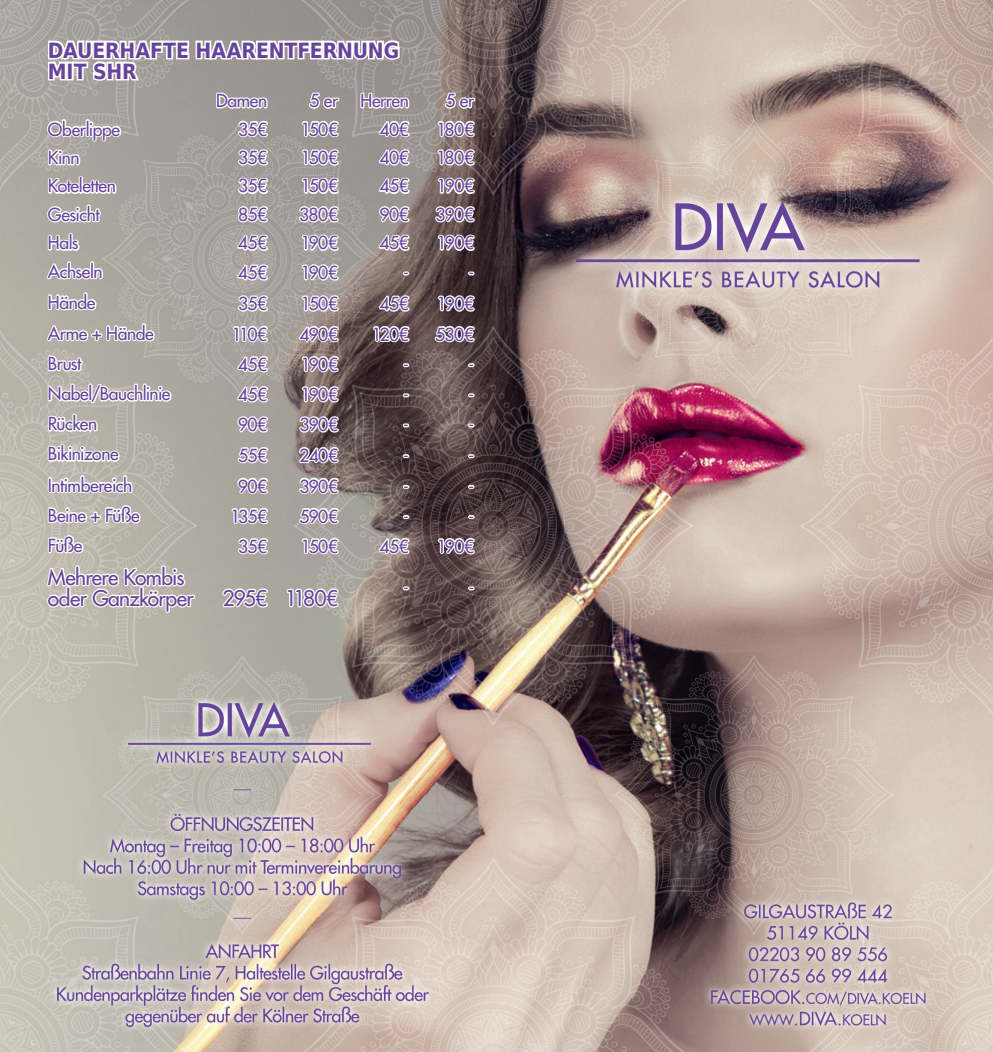
<style>
.page{position:relative;width:993px;height:1052px;background:#fff}
.page>*{position:absolute;margin:0;border:0;box-sizing:border-box;transform-origin:0 0}
.Tagline{font:500 21px/21px "Futura Std";letter-spacing:-.03em;color:#66449b}
.Tagline-2{font:700 21px "DejaVu Sans Condensed";letter-spacing:-.005em;color:#66449b}
.Tagline-3{font:500 17.5px "Futura Std";letter-spacing:-.025em;color:#66449b}
</style>
<div class="page">
<img style="left:0;top:0;width:992px;height:1052px">
<svg style="left:46px;top:32px;width:355px;height:51px"></svg>
<svg style="left:215px;top:91px;width:54px;height:19px"></svg>
<svg style="left:236px;top:119px;width:34px;height:19px"></svg>
<svg style="left:298px;top:91px;width:44px;height:47px"></svg>
<svg style="left:434px;top:91px;width:43px;height:47px"></svg>
<svg style="left:46px;top:118px;width:77px;height:49px"></svg>
<svg style="left:236px;top:148px;width:34px;height:19px"></svg>
<svg style="left:298px;top:148px;width:43px;height:19px"></svg>
<svg style="left:434px;top:148px;width:43px;height:19px"></svg>
<div style="left:79px;top:176px;width:4px;height:18px;border:3px solid #fff"></div>
<svg style="left:47px;top:177px;width:71px;height:18px"></svg>
<svg style="left:236px;top:176px;width:34px;height:19px"></svg>
<svg style="left:298px;top:176px;width:43px;height:19px"></svg>
<svg style="left:359px;top:91px;width:53px;height:104px"></svg>
<svg style="left:434px;top:176px;width:43px;height:20px"></svg>
<svg style="left:46px;top:203px;width:56px;height:21px"></svg>
<svg style="left:297px;top:205px;width:44px;height:19px"></svg>
<svg style="left:433px;top:205px;width:44px;height:20px"></svg>
<svg style="left:46px;top:233px;width:35px;height:19px"></svg>
<svg style="left:298px;top:233px;width:43px;height:20px"></svg>
<svg style="left:374px;top:205px;width:38px;height:47px"></svg>
<svg style="left:434px;top:233px;width:43px;height:20px"></svg>
<svg style="left:44px;top:258px;width:60px;height:23px"></svg>
<svg style="left:233px;top:205px;width:37px;height:77px"></svg>
<svg style="left:298px;top:263px;width:43px;height:20px"></svg>
<svg style="left:403px;top:271px;width:6px;height:4px"></svg>
<svg style="left:468px;top:271px;width:6px;height:4px"></svg>
<svg style="left:46px;top:291px;width:53px;height:21px"></svg>
<svg style="left:236px;top:294px;width:34px;height:19px"></svg>
<svg style="left:374px;top:288px;width:38px;height:25px"></svg>
<svg style="left:434px;top:294px;width:43px;height:20px"></svg>
<svg style="left:44px;top:320px;width:113px;height:27px"></svg>
<svg style="left:294px;top:294px;width:47px;height:51px"></svg>
<svg style="left:369px;top:324px;width:43px;height:20px"></svg>
<svg style="left:432px;top:324px;width:45px;height:19px"></svg>
<svg style="left:298px;top:355px;width:43px;height:20px"></svg>
<svg style="left:403px;top:363px;width:6px;height:4px"></svg>
<svg style="left:468px;top:363px;width:6px;height:4px"></svg>
<svg style="left:229px;top:324px;width:41px;height:80px"></svg>
<svg style="left:298px;top:385px;width:43px;height:20px"></svg>
<svg style="left:403px;top:393px;width:6px;height:4px"></svg>
<svg style="left:468px;top:393px;width:6px;height:4px"></svg>
<svg style="left:46px;top:354px;width:128px;height:79px"></svg>
<svg style="left:236px;top:415px;width:34px;height:20px"></svg>
<svg style="left:403px;top:423px;width:6px;height:4px"></svg>
<svg style="left:468px;top:423px;width:6px;height:4px"></svg>
<svg style="left:46px;top:442px;width:76px;height:21px"></svg>
<svg style="left:235px;top:446px;width:35px;height:19px"></svg>
<svg style="left:294px;top:415px;width:47px;height:50px"></svg>
<svg style="left:403px;top:454px;width:6px;height:4px"></svg>
<svg style="left:468px;top:454px;width:6px;height:4px"></svg>
<svg style="left:50px;top:474px;width:84px;height:24px"></svg>
<svg style="left:236px;top:476px;width:34px;height:20px"></svg>
<svg style="left:297px;top:476px;width:44px;height:20px"></svg>
<svg style="left:403px;top:485px;width:6px;height:4px"></svg>
<svg style="left:468px;top:485px;width:6px;height:4px"></svg>
<svg style="left:46px;top:504px;width:97px;height:21px"></svg>
<svg style="left:228px;top:506px;width:42px;height:19px"></svg>
<svg style="left:297px;top:506px;width:44px;height:20px"></svg>
<svg style="left:403px;top:515px;width:6px;height:4px"></svg>
<svg style="left:468px;top:515px;width:6px;height:4px"></svg>
<svg style="left:236px;top:536px;width:34px;height:19px"></svg>
<svg style="left:298px;top:536px;width:43px;height:19px"></svg>
<svg style="left:374px;top:530px;width:38px;height:25px"></svg>
<svg style="left:434px;top:536px;width:43px;height:21px"></svg>
<svg style="left:45px;top:534px;width:152px;height:80px"></svg>
<svg style="left:218px;top:587px;width:52px;height:23px"></svg>
<svg style="left:283px;top:587px;width:58px;height:22px"></svg>
<svg style="left:403px;top:586px;width:6px;height:4px"></svg>
<svg style="left:468px;top:586px;width:6px;height:4px"></svg>
<p class="Tagline-2" style="left:48px;top:33px;width:352px">DAUERHAFTE HAARENTFERNUNG</p>
<p class="Tagline-2" style="left:48px;top:54px;width:90px">MIT SHR</p>
<p class="Tagline-3" style="left:216px;top:90px;width:53px">Damen</p>
<p class="Tagline-3" style="left:309px;top:90px;width:30px">5 er</p>
<p class="Tagline-3" style="left:360px;top:90px;width:50px">Herren</p>
<p class="Tagline-3" style="left:445px;top:90px;width:30px">5 er</p>
<p class="Tagline-3" style="left:48px;top:118px;width:74px">Oberlippe</p>
<p class="Tagline-3" style="left:238px;top:118px;width:31px">35€</p>
<p class="Tagline-3" style="left:300px;top:118px;width:39px">150€</p>
<p class="Tagline-3" style="left:379px;top:118px;width:31px">40€</p>
<p class="Tagline-3" style="left:436px;top:118px;width:39px">180€</p>
<p class="Tagline-3" style="left:48px;top:147px;width:33px">Kinn</p>
<p class="Tagline-3" style="left:238px;top:147px;width:31px">35€</p>
<p class="Tagline-3" style="left:300px;top:147px;width:39px">150€</p>
<p class="Tagline-3" style="left:379px;top:147px;width:31px">40€</p>
<p class="Tagline-3" style="left:436px;top:147px;width:39px">180€</p>
<p class="Tagline-3" style="left:48px;top:175px;width:70px">Koteletten</p>
<p class="Tagline-3" style="left:238px;top:175px;width:31px">35€</p>
<p class="Tagline-3" style="left:300px;top:175px;width:39px">150€</p>
<p class="Tagline-3" style="left:379px;top:175px;width:31px">45€</p>
<p class="Tagline-3" style="left:436px;top:175px;width:39px">190€</p>
<p class="Tagline-3" style="left:48px;top:203px;width:53px">Gesicht</p>
<p class="Tagline-3" style="left:238px;top:203px;width:31px">85€</p>
<p class="Tagline-3" style="left:299px;top:203px;width:41px">380€</p>
<p class="Tagline-3" style="left:379px;top:203px;width:31px">90€</p>
<p class="Tagline-3" style="left:435px;top:203px;width:40px">390€</p>
<p class="Tagline-3" style="left:48px;top:232px;width:32px">Hals</p>
<p class="Tagline-3" style="left:238px;top:232px;width:31px">45€</p>
<p class="Tagline-3" style="left:300px;top:232px;width:39px">190€</p>
<p class="Tagline-3" style="left:379px;top:232px;width:31px">45€</p>
<p class="Tagline-3" style="left:436px;top:232px;width:39px">190€</p>
<p class="Tagline-3" style="left:48px;top:260px;width:56px">Achseln</p>
<p class="Tagline-3" style="left:238px;top:262px;width:31px">45€</p>
<p class="Tagline-3" style="left:300px;top:262px;width:39px">190€</p>
<p class="Tagline-3" style="left:403px;top:262px;width:7px">-</p>
<p class="Tagline-3" style="left:468px;top:262px;width:7px">-</p>
<p class="Tagline-3" style="left:48px;top:291px;width:49px">Hände</p>
<p class="Tagline-3" style="left:238px;top:293px;width:31px">35€</p>
<p class="Tagline-3" style="left:300px;top:293px;width:39px">150€</p>
<p class="Tagline-3" style="left:379px;top:293px;width:31px">45€</p>
<p class="Tagline-3" style="left:436px;top:293px;width:39px">190€</p>
<p class="Tagline-3" style="left:48px;top:322px;width:107px">Arme + Hände</p>
<p class="Tagline-3" style="left:232px;top:323px;width:37px">110€</p>
<p class="Tagline-3" style="left:299px;top:323px;width:40px">490€</p>
<p class="Tagline-3" style="left:371px;top:323px;width:39px">120€</p>
<p class="Tagline-3" style="left:435px;top:323px;width:40px">530€</p>
<p class="Tagline-3" style="left:48px;top:352px;width:35px">Brust</p>
<p class="Tagline-3" style="left:238px;top:353px;width:31px">45€</p>
<p class="Tagline-3" style="left:300px;top:353px;width:39px">190€</p>
<p class="Tagline-3" style="left:403px;top:353px;width:7px">-</p>
<p class="Tagline-3" style="left:468px;top:353px;width:7px">-</p>
<p class="Tagline-3" style="left:48px;top:383px;width:124px">Nabel/Bauchlinie</p>
<p class="Tagline-3" style="left:238px;top:383px;width:31px">45€</p>
<p class="Tagline-3" style="left:300px;top:383px;width:39px">190€</p>
<p class="Tagline-3" style="left:403px;top:383px;width:7px">-</p>
<p class="Tagline-3" style="left:468px;top:383px;width:7px">-</p>
<p class="Tagline-3" style="left:48px;top:413px;width:51px">Rücken</p>
<p class="Tagline-3" style="left:238px;top:414px;width:31px">90€</p>
<p class="Tagline-3" style="left:299px;top:414px;width:40px">390€</p>
<p class="Tagline-3" style="left:403px;top:414px;width:7px">-</p>
<p class="Tagline-3" style="left:468px;top:414px;width:7px">-</p>
<p class="Tagline-3" style="left:48px;top:443px;width:72px">Bikinizone</p>
<p class="Tagline-3" style="left:238px;top:444px;width:31px">55€</p>
<p class="Tagline-3" style="left:299px;top:444px;width:41px">240€</p>
<p class="Tagline-3" style="left:403px;top:444px;width:7px">-</p>
<p class="Tagline-3" style="left:468px;top:444px;width:7px">-</p>
<p class="Tagline-3" style="left:48px;top:474px;width:86px">Intimbereich</p>
<p class="Tagline-3" style="left:238px;top:475px;width:31px">90€</p>
<p class="Tagline-3" style="left:299px;top:475px;width:40px">390€</p>
<p class="Tagline-3" style="left:403px;top:475px;width:7px">-</p>
<p class="Tagline-3" style="left:468px;top:475px;width:7px">-</p>
<p class="Tagline-3" style="left:48px;top:504px;width:93px">Beine + Füße</p>
<p class="Tagline-3" style="left:230px;top:505px;width:38px">135€</p>
<p class="Tagline-3" style="left:299px;top:505px;width:40px">590€</p>
<p class="Tagline-3" style="left:403px;top:505px;width:7px">-</p>
<p class="Tagline-3" style="left:468px;top:505px;width:7px">-</p>
<p class="Tagline-3" style="left:48px;top:534px;width:36px">Füße</p>
<p class="Tagline-3" style="left:238px;top:535px;width:31px">35€</p>
<p class="Tagline-3" style="left:300px;top:535px;width:39px">150€</p>
<p class="Tagline-3" style="left:379px;top:535px;width:31px">45€</p>
<p class="Tagline-3" style="left:436px;top:535px;width:39px">190€</p>
<p class="Tagline" style="left:48px;top:567px;width:147px">Mehrere Kombis oder Ganzkörper</p>
<p class="Tagline-3" style="left:403px;top:576px;width:7px">-</p>
<p class="Tagline-3" style="left:468px;top:576px;width:7px">-</p>
<p class="Tagline" style="left:222px;top:588px;width:46px">295€</p>
<p class="Tagline" style="left:285px;top:588px;width:55px">1180€</p>
</div>
